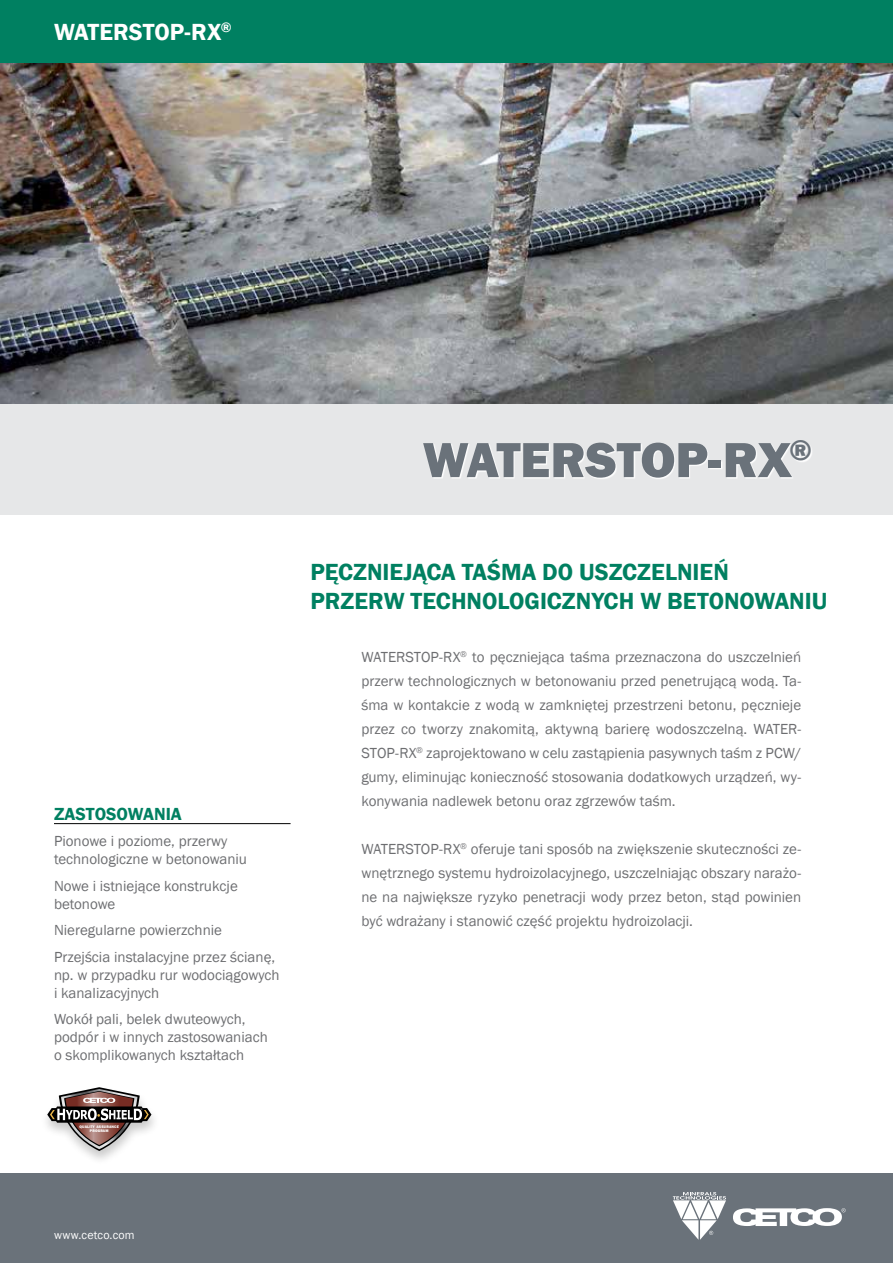
<style>
.page{position:relative;width:893px;height:1263px;background:#fff}
.page>*{position:absolute;margin:0;border:0;box-sizing:border-box;transform-origin:0 0}
.t1{font:800 51px "Franklin Gothic";letter-spacing:-.005em;color:#6a727a}
.t2{font:600 24px/28.5px "Franklin Gothic";color:#008061}
.t3{font:600 24px "Franklin Gothic";color:#fff}
.t4{font:600 18px "Franklin Gothic";color:#008061}
.t5{font:15px/24px "Franklin Gothic";color:#6d6e71}
.t6{font:12px "Franklin Gothic";letter-spacing:.02em;color:#fff}
.t7{font:3.75px/3.9px "ITC Franklin Gothic Std Hvy";letter-spacing:.04em;color:#fff;text-align:center}
</style>
<div class="page">
<div style="left:0;top:0;width:893px;height:64px;background:#008061"></div>
<div style="left:0;top:404px;width:893px;height:110px;background:#e6e7e8"></div>
<div style="left:0;top:1174px;width:893px;height:89px;background:#6a727a"></div>
<svg style="left:733px;top:1208px;width:113px;height:18px"></svg>
<svg style="left:673px;top:1192px;width:53px;height:48px"></svg>
<div style="left:424px;top:441px;width:389px;height:38px;background:linear-gradient(to bottom,#f4f4f5,#f4f4f5)"></div>
<img style="left:0;top:64px;width:893px;height:340px">
<div style="left:40px;top:1085px;width:121px;height:81px;background:#000;opacity:.21"></div>
<svg style="left:47px;top:1087px;width:104px;height:64px"></svg>
<hr style="left:54px;top:823px;width:237px;height:1px;background:#000">
<h2 class="t3" style="left:54px;top:17px;width:179px">WATERSTOP-RX<sup>®</sup></h2>
<p class="t4" style="left:54px;top:802px;width:129px">ZASTOSOWANIA</p>
<p class="t5" style="left:54px;top:832px;width:195px;line-height:18px">Pionowe i poziome, przerwy technologiczne w betonowaniu</p>
<p class="t5" style="left:54px;top:877px;width:185px;line-height:18px">Nowe i istniejące konstrukcje betonowe</p>
<p class="t5" style="left:54px;top:917px;width:223px;line-height:26.5px">Nieregularne powierzchnie<br>Przejścia instalacyjne przez ścianę,</p>
<p class="t5" style="left:54px;top:966px;width:227px;line-height:18px">np. w przypadku rur wodociągowych i kanalizacyjnych</p>
<p class="t5" style="left:54px;top:1010px;width:215px;line-height:18px">Wokół pali, belek dwuteowych, podpór i w innych zastosowaniach o skomplikowanych kształtach</p>
<p class="t7" style="left:80px;top:1125px;width:41px">QUALITY ASSURANCE<br>PROGRAM</p>
<h1 class="t1" style="left:423px;top:427px;width:391px">WATERSTOP-RX<sup>®</sup></h1>
<h2 class="t2" style="left:310px;top:558px;width:518px">PĘCZNIEJĄCA TAŚMA DO USZCZELNIEŃ<br>PRZERW TECHNOLOGICZNYCH W BETONOWANIU</h2>
<p class="t5" style="left:361px;top:645px;width:441px;text-align:justify">WATERSTOP-RX<sup>®</sup> to pęczniejąca taśma przeznaczona do uszczelnień przerw technologicznych w betonowaniu przed penetrującą wodą. Ta&shy;śma w kontakcie z wodą w zamkniętej przestrzeni betonu, pęcznieje przez co tworzy znakomitą, aktywną barierę wodoszczelną. WATER-STOP-RX<sup>®</sup> zaprojektowano w celu zastąpienia pasywnych taśm z PCW/ gumy, eliminując konieczność stosowania dodatkowych urządzeń, wy&shy;konywania nadlewek betonu oraz zgrzewów taśm.</p>
<p class="t5" style="left:361px;top:837px;width:441px;text-align:justify">WATERSTOP-RX<sup>®</sup> oferuje tani sposób na zwiększenie skuteczności ze&shy;wnętrznego systemu hydroizolacyjnego, uszczelniając obszary narażo&shy;ne na największe ryzyko penetracji wody przez beton, stąd powinien być wdrażany i stanowić część projektu hydroizolacji.</p>
<p class="t6" style="left:54px;top:1227px;width:82px">www.cetco.com</p>
</div>
